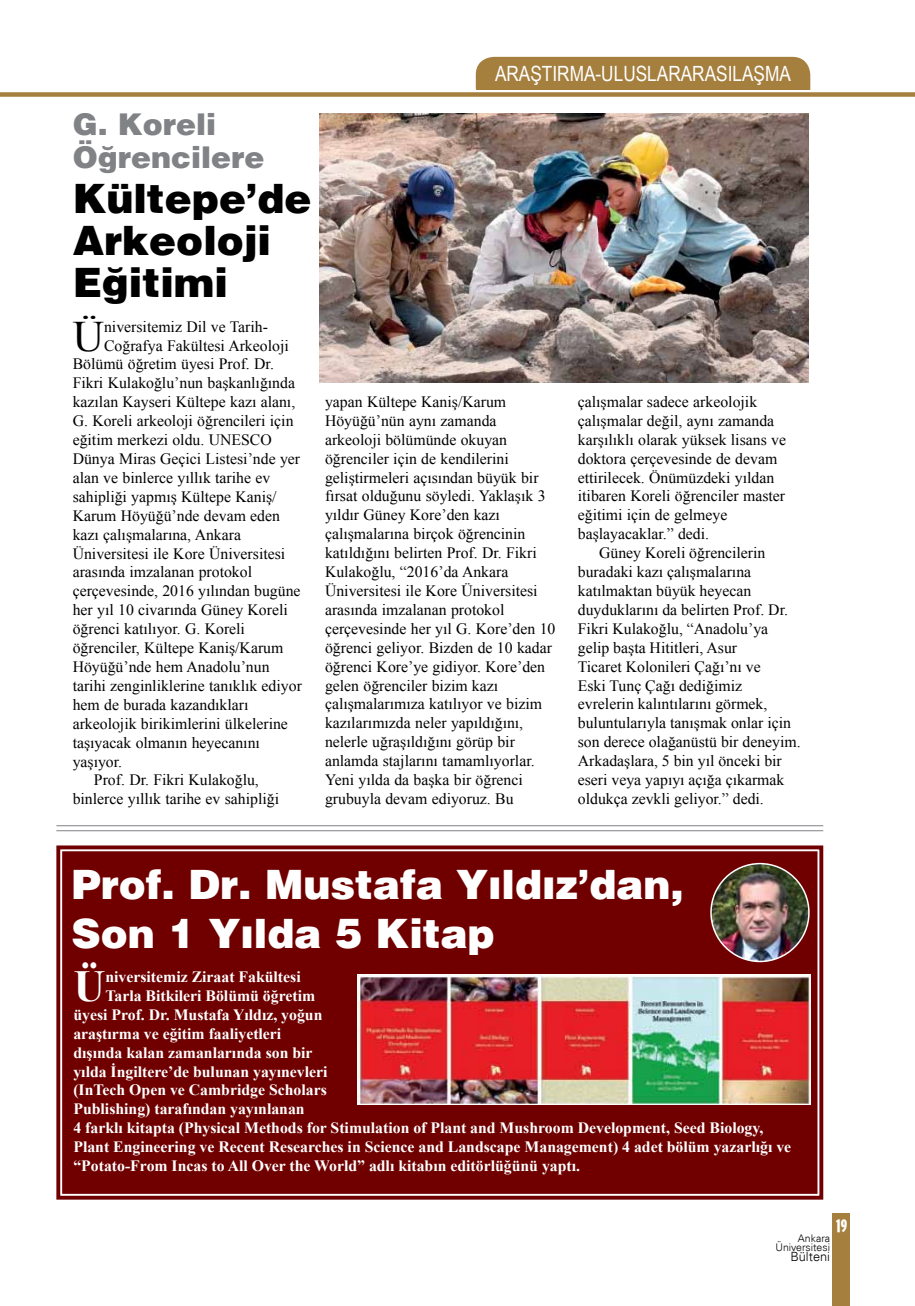
<style>
.page{position:relative;width:915px;height:1306px;background:#fff}
.page>*{position:absolute;margin:0;border:0;box-sizing:border-box;transform-origin:0 0}
.t1{font:700 44.25px "Times New Roman";color:#fff}
.t2{font:43.5px "Times New Roman";color:#000}
.t3{font:900 40.5px/48.6px "Helvetica";color:#fff}
.t4{font:900 40.5px/42px "Helvetica";color:#000}
.t5{font:900 30px/33px "Helvetica";color:#808285}
.t6{font:21px "Arial Narrow";color:#fff}
.t7{font:18px "Interstate Black Compressed TR";color:#fff}
.t8{font:15.75px/18.9px "Times New Roman";color:#000}
.t9{font:700 15.75px "Times New Roman";color:#fff}
.t10{font:300 12.75px "Univers LT Std 45";color:#000}
.t11{font:300 10.5px/9px "Univers LT Std 45";color:#000;text-align:right}
</style>
<div class="page">
<div style="left:475px;top:57px;width:335px;height:49px;background:#a57f3e;border-radius:18px"></div>
<div style="left:353px;top:90px;width:509px;height:19px;background:#fff"></div>
<div style="left:0;top:92px;width:914px;height:5px;background:#a57f3e"></div>
<div style="left:832px;top:1213px;width:17px;height:92px;background:#a57f3e"></div>
<div style="left:56px;top:845px;width:768px;height:355px;background:#700000"></div>
<div style="left:62px;top:851px;width:755px;height:342px;border:2px solid #700000"></div>
<div style="left:66px;top:855px;width:747px;height:334px;border:4px solid #700000"></div>
<img style="left:357px;top:974px;width:453px;height:130px">
<img style="left:319px;top:113px;width:489px;height:269px">
<hr style="left:56px;top:825px;width:767px;height:1px;background:#808285">
<hr style="left:56px;top:830px;width:767px;height:1px;background:#808285">
<img style="left:710px;top:863px;width:98px;height:98px;border-radius:49px">
<div style="left:710px;top:862px;width:99px;height:100px;border:2px solid #fff;border-radius:50%"></div>
<h3 class="t5" style="left:73px;top:107px;width:193px">G. Koreli<br>Öğrencilere</h3>
<h3 class="t4" style="left:73px;top:176px;width:240px">Kültepe’de<br>Arkeoloji<br>Eğitimi</h3>
<h2 class="t2" style="left:73px;top:311px;width:33px">Ü</h2>
<p class="t8" style="left:104px;top:317px;width:165px">niversitemiz Dil ve Tarih-</p>
<p class="t8" style="left:104px;top:335px;width:186px">Coğrafya Fakültesi Arkeoloji</p>
<p class="t8" style="left:73px;top:354px;width:203px">Bölümü öğretim üyesi Prof. Dr.</p>
<p class="t8" style="left:73px;top:373px;width:224px">Fikri Kulakoğlu’nun başkanlığında</p>
<p class="t8" style="left:73px;top:392px;width:224px">kazılan Kayseri Kültepe kazı alanı,</p>
<p class="t8" style="left:73px;top:411px;width:222px">G. Koreli arkeoloji öğrencileri için</p>
<p class="t8" style="left:73px;top:430px;width:200px">eğitim merkezi oldu. UNESCO</p>
<p class="t8" style="left:73px;top:449px;width:229px">Dünya Miras Geçici Listesi’nde yer</p>
<p class="t8" style="left:73px;top:468px;width:199px">alan ve binlerce yıllık tarihe ev</p>
<p class="t8" style="left:73px;top:487px;width:205px">sahipliği yapmış Kültepe Kaniş/</p>
<p class="t8" style="left:73px;top:506px;width:209px">Karum Höyüğü’nde devam eden</p>
<p class="t8" style="left:73px;top:524px;width:170px">kazı çalışmalarına, Ankara</p>
<p class="t8" style="left:73px;top:543px;width:214px">Üniversitesi ile Kore Üniversitesi</p>
<p class="t8" style="left:73px;top:562px;width:181px">arasında imzalanan protokol</p>
<p class="t8" style="left:73px;top:581px;width:229px">çerçevesinde, 2016 yılından bugüne</p>
<p class="t8" style="left:73px;top:600px;width:216px">her yıl 10 civarında Güney Koreli</p>
<p class="t8" style="left:73px;top:619px;width:174px">öğrenci katılıyor. G. Koreli</p>
<p class="t8" style="left:73px;top:638px;width:212px">öğrenciler, Kültepe Kaniş/Karum</p>
<p class="t8" style="left:73px;top:657px;width:198px">Höyüğü’nde hem Anadolu’nun</p>
<p class="t8" style="left:73px;top:676px;width:231px">tarihi zenginliklerine tanıklık ediyor</p>
<p class="t8" style="left:73px;top:695px;width:177px">hem de burada kazandıkları</p>
<p class="t8" style="left:73px;top:713px;width:217px">arkeolojik birikimlerini ülkelerine</p>
<p class="t8" style="left:73px;top:732px;width:189px">taşıyacak olmanın heyecanını</p>
<p class="t8" style="left:73px;top:751px;width:51px">yaşıyor.</p>
<p class="t8" style="left:94px;top:770px;width:166px">Prof. Dr. Fikri Kulakoğlu,</p>
<p class="t8" style="left:73px;top:789px;width:208px">binlerce yıllık tarihe ev sahipliği</p>
<h3 class="t6" style="left:495px;top:61px;width:297px">ARAŞTIRMA-ULUSLARARASILAŞMA</h3>
<p class="t8" style="left:325px;top:392px;width:232px">yapan Kültepe Kaniş/Karum<br>Höyüğü’nün aynı zamanda arkeoloji bölümünde okuyan öğrenciler için de kendilerini geliştirmeleri açısından büyük bir fırsat olduğunu söyledi. Yaklaşık 3 yıldır Güney Kore’den kazı çalışmalarına birçok öğrencinin katıldığını belirten Prof. Dr. Fikri<br>Kulakoğlu, “2016’da Ankara<br>Üniversitesi ile Kore Üniversitesi arasında imzalanan protokol çerçevesinde her yıl G. Kore’den 10 öğrenci geliyor. Bizden de 10 kadar öğrenci Kore’ye gidiyor. Kore’den gelen öğrenciler bizim kazı çalışmalarımıza katılıyor ve bizim kazılarımızda neler yapıldığını, nelerle uğraşıldığını görüp bir anlamda stajlarını tamamlıyorlar.<br>Yeni yılda da başka bir öğrenci grubuyla devam ediyoruz. Bu</p>
<p class="t8" style="left:577px;top:392px;width:210px">çalışmalar sadece arkeolojik çalışmalar değil, aynı zamanda karşılıklı olarak yüksek lisans ve doktora çerçevesinde de devam ettirilecek. Önümüzdeki yıldan itibaren Koreli öğrenciler master eğitimi için de gelmeye başlayacaklar.” dedi.</p>
<p class="t8" style="left:577px;top:543px;width:224px;text-indent:21px">Güney Koreli öğrencilerin buradaki kazı çalışmalarına katılmaktan büyük heyecan duyduklarını da belirten Prof. Dr.<br>Fikri Kulakoğlu, “Anadolu’ya gelip başta Hititleri, Asur<br>Ticaret Kolonileri Çağı’nı ve<br>Eski Tunç Çağı dediğimiz evrelerin kalıntılarını görmek, buluntularıyla tanışmak onlar için son derece olağanüstü bir deneyim.<br>Arkadaşlara, 5 bin yıl önceki bir eseri veya yapıyı açığa çıkarmak oldukça zevkli geliyor.” dedi.</p>
<h3 class="t3" style="left:71px;top:859px;width:613px">Prof. Dr. Mustafa Yıldız’dan,<br>Son 1 Yılda 5 Kitap</h3>
<h1 class="t1" style="left:73px;top:960px;width:33px">Ü</h1>
<p class="t9" style="left:105px;top:967px;width:197px">niversitemiz Ziraat Fakültesi</p>
<p class="t9" style="left:105px;top:986px;width:211px">Tarla Bitkileri Bölümü öğretim</p>
<p class="t9" style="left:73px;top:1005px;width:250px">üyesi Prof. Dr. Mustafa Yıldız, yoğun</p>
<p class="t9" style="left:73px;top:1024px;width:209px">araştırma ve eğitim faaliyetleri</p>
<p class="t9" style="left:73px;top:1043px;width:240px">dışında kalan zamanlarında son bir</p>
<p class="t9" style="left:73px;top:1062px;width:255px">yılda İngiltere’de bulunan yayınevleri</p>
<p class="t9" style="left:73px;top:1081px;width:255px">(InTech Open ve Cambridge Scholars</p>
<p class="t9" style="left:73px;top:1099px;width:233px">Publishing) tarafından yayınlanan</p>
<p class="t9" style="left:73px;top:1118px;width:691px">4 farklı kitapta (Physical Methods for Stimulation of Plant and Mushroom Development, Seed Biology,</p>
<p class="t9" style="left:73px;top:1137px;width:719px">Plant Engineering ve Recent Researches in Science and Landscape Management) 4 adet bölüm yazarlığı ve</p>
<p class="t9" style="left:73px;top:1156px;width:508px">“Potato-From Incas to All Over the World” adlı kitabın editörlüğünü yaptı.</p>
<p class="t7" style="left:836px;top:1215px;width:12px">19</p>
<p class="t11" style="left:775px;top:1233px;width:56px">Ankara<br>Üniversitesi</p>
<p class="t10" style="left:790px;top:1248px;width:41px">Bülteni</p>
</div>
